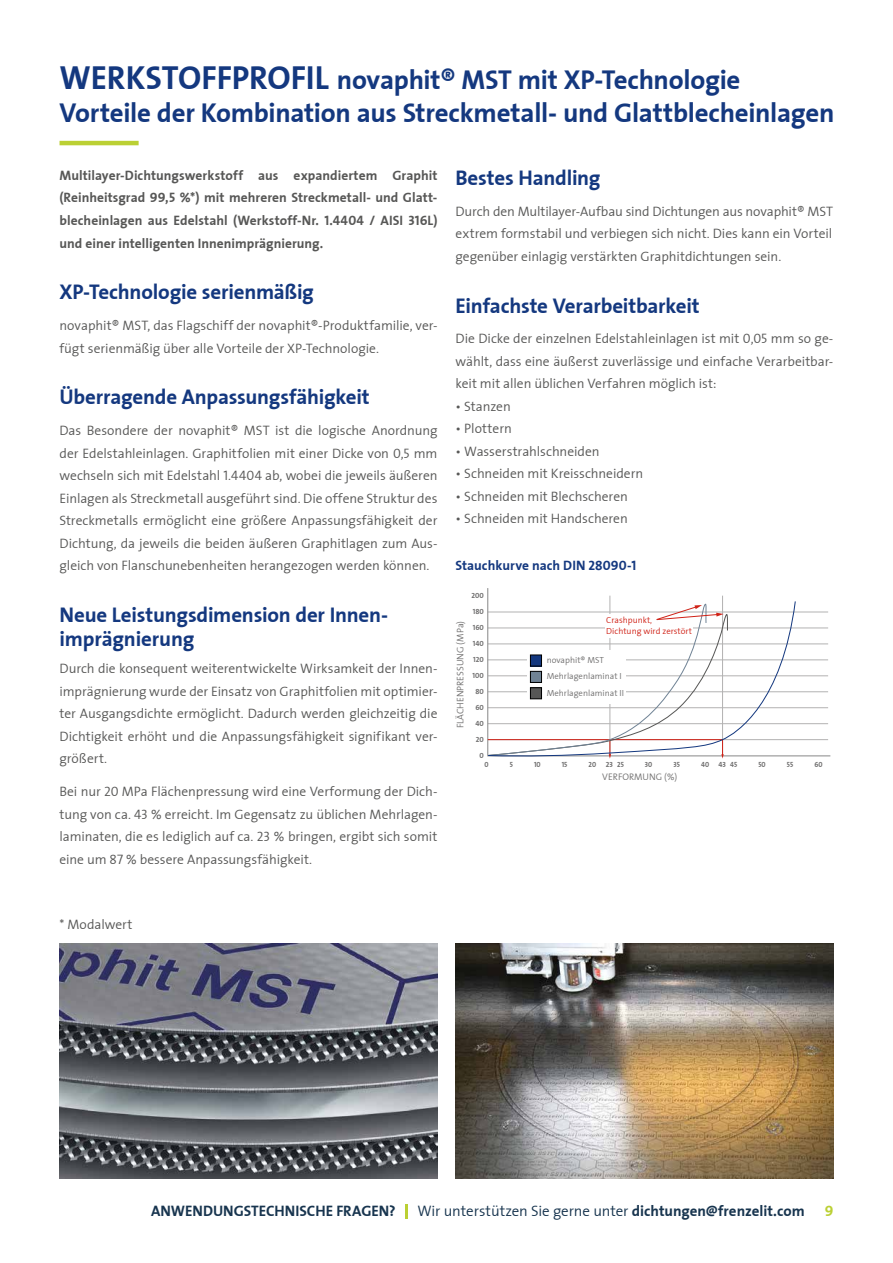
<style>
.page{position:relative;width:893px;height:1263px;background:#fff}
.page>*{position:absolute;margin:0;border:0;box-sizing:border-box;transform-origin:0 0}
.t1{font:27px/33px "The Sans Bold PFZ Plain";letter-spacing:-.01em;color:#14387f}
.t2{font:21px/24px "The Sans Bold PFZ Plain";letter-spacing:-.01em;color:#14387f}
.t3{font:15px "The Sans Semi Light FZ Plain";letter-spacing:-.01em;color:#18354f}
.t4{font:15px "The Sans Bold PFZ Plain";color:#18354f}
.t5{font:15px "The Sans Bold PFZ Plain";color:#bbd034}
.t6{font:13.5px/22.5px "The Sans Semi Light FZ Plain";letter-spacing:-.005em;color:#575756;text-align:justify}
.t7{font:13.5px/22.5px "The Sans Bold PFZ Plain";color:#575756;text-align:justify}
.t8{font:13.5px "The Sans Bold PFZ Plain";letter-spacing:.005em;color:#14387f}
.t9{font:9.45px "The Sans Semi Light FZ Plain";color:#706f6f}
.t10{font:8.7px/16.5px "The Sans Semi Light FZ Plain";color:#706f6f}
.t11{font:8.7px/10.5px "The Sans Semi Light FZ Plain";color:#d02217}
.t12{font:7.35px/16px "The Sans Bold PFZ Plain";color:#706f6f;text-align:right}
.t13{font:7.35px "The Sans Bold PFZ Plain";color:#706f6f;scale:.95 1}
.s1{font-size:33px}
.s2{font-family:"The Sans Bold PFZ Plain"}
</style>
<div class="page">
<img style="left:60px;top:943px;width:377px;height:236px">
<img style="left:455px;top:943px;width:378px;height:236px">
<svg style="left:487px;top:588px;width:344px;height:169px"></svg>
<svg style="left:487px;top:600px;width:309px;height:157px"></svg>
<svg style="left:487px;top:601px;width:242px;height:157px"></svg>
<hr style="left:60px;top:141px;width:79px;height:4px;background:#bbd034">
<hr style="left:405px;top:1204px;width:3px;height:14px;background:#bbd034">
<h1 class="t1" style="left:60px;top:63px;width:776px"><span class="s1">WERKSTOFFPROFIL</span> novaphit® MST mit XP-Technologie<br>Vorteile der Kombination aus Streckmetall- und Glattblecheinlagen</h1>
<p class="t7" style="left:60px;top:164px;width:379px">Multilayer-Dichtungswerkstoff aus expandiertem Graphit (Reinheitsgrad 99,5 %*) mit mehreren Streckmetall- und Glatt&shy;blecheinlagen aus Edelstahl (Werkstoff-Nr. 1.4404 / AISI 316L) und einer intelligenten Innenimprägnierung.</p>
<h2 class="t2" style="left:60px;top:280px;width:256px">XP-Technologie serienmäßig</h2>
<p class="t6" style="left:60px;top:314px;width:379px">novaphit® MST, das Flagschiff der novaphit®-Produktfamilie, ver&shy;fügt serienmäßig über alle Vorteile der XP-Technologie.</p>
<h2 class="t2" style="left:60px;top:385px;width:312px">Überragende Anpassungsfähigkeit</h2>
<p class="t6" style="left:60px;top:419px;width:379px">Das Besondere der novaphit® MST ist die logische Anordnung der Edelstahleinlagen. Graphitfolien mit einer Dicke von 0,5 mm wechseln sich mit Edelstahl 1.4404 ab, wobei die jeweils äußeren Einlagen als Streckmetall ausgeführt sind. Die offene Struktur des Streckmetalls ermöglicht eine größere Anpassungsfähigkeit der Dichtung, da jeweils die beiden äußeren Graphitlagen zum Aus&shy;gleich von Flanschunebenheiten herangezogen werden können.</p>
<h2 class="t2" style="left:60px;top:602px;width:330px">Neue Leistungsdimension der Innen&shy;imprägnierung</h2>
<p class="t6" style="left:60px;top:657px;width:379px">Durch die konsequent weiterentwickelte Wirksamkeit der Innen&shy;imprägnierung wurde der Einsatz von Graphitfolien mit optimier&shy;ter Ausgangsdichte ermöglicht. Dadurch werden gleichzeitig die Dichtigkeit erhöht und die Anpassungsfähigkeit signifikant ver&shy;größert.</p>
<p class="t6" style="left:60px;top:780px;width:379px">Bei nur 20 MPa Flächenpressung wird eine Verformung der Dich&shy;tung von ca. 43 % erreicht. Im Gegensatz zu üblichen Mehrlagen&shy;laminaten, die es lediglich auf ca. 23 % bringen, ergibt sich somit eine um 87 % bessere Anpassungsfähigkeit.</p>
<h2 class="t2" style="left:455px;top:165px;width:147px">Bestes Handling</h2>
<p class="t6" style="left:455px;top:200px;width:379px">Durch den Multilayer-Aufbau sind Dichtungen aus novaphit® MST extrem formstabil und verbiegen sich nicht. Dies kann ein Vorteil gegenüber einlagig verstärkten Graphitdichtungen sein.</p>
<h2 class="t2" style="left:455px;top:293px;width:246px">Einfachste Verarbeitbarkeit</h2>
<p class="t6" style="left:455px;top:327px;width:379px">Die Dicke der einzelnen Edelstahleinlagen ist mit 0,05 mm so ge&shy;wählt, dass eine äußerst zuverlässige und einfache Verarbeitbar&shy;keit mit allen üblichen Verfahren möglich ist:</p>
<p class="t6" style="left:455px;top:395px;width:57px">• Stanzen</p>
<p class="t6" style="left:455px;top:417px;width:58px">• Plottern</p>
<p class="t6" style="left:455px;top:440px;width:146px">• Wasserstrahlschneiden</p>
<p class="t6" style="left:455px;top:462px;width:189px">• Schneiden mit Kreisschneidern</p>
<p class="t6" style="left:455px;top:485px;width:174px">• Schneiden mit Blechscheren</p>
<p class="t6" style="left:455px;top:507px;width:174px">• Schneiden mit Handscheren</p>
<p class="t8" style="left:455px;top:554px;width:182px">Stauchkurve nach DIN 28090-1</p>
<p class="t12" style="left:472px;top:588px;width:14px">200<br>180<br>160<br>140<br>120<br>100<br>80<br>60<br>40<br>20<br>0</p>
<p class="t9" style="left:452px;top:728px;width:109px;rotate:-90deg">FLÄCHENPRESSUNG (MPa)</p>
<p class="t11" style="left:606px;top:615px;width:87px">Crashpunkt,<br>Dichtung wird zerstört</p>
<p class="t10" style="left:547px;top:651px;width:79px">novaphit® MST<br>Mehrlagenlaminat I<br>Mehrlagenlaminat II</p>
<p class="t13" style="left:484px;top:758px;width:6px">0</p>
<p class="t13" style="left:510px;top:758px;width:5px">5</p>
<p class="t13" style="left:534px;top:758px;width:8px">10</p>
<p class="t13" style="left:562px;top:758px;width:8px">15</p>
<p class="t13" style="left:588px;top:758px;width:10px">20</p>
<p class="t13" style="left:617px;top:758px;width:9px">25</p>
<p class="t13" style="left:645px;top:758px;width:9px">30</p>
<p class="t13" style="left:673px;top:758px;width:8px">35</p>
<p class="t13" style="left:701px;top:758px;width:10px">40</p>
<p class="t13" style="left:730px;top:758px;width:9px">45</p>
<p class="t13" style="left:758px;top:758px;width:9px">50</p>
<p class="t13" style="left:787px;top:758px;width:8px">55</p>
<p class="t13" style="left:814px;top:758px;width:10px">60</p>
<p class="t12" style="left:606px;top:756px;width:9px">23</p>
<p class="t12" style="left:718px;top:756px;width:9px">43</p>
<p class="t9" style="left:602px;top:769px;width:77px">VERFORMUNG (%)</p>
<p class="t6" style="left:60px;top:913px;width:74px">* Modalwert</p>
<p class="t4" style="left:151px;top:1198px;width:246px">ANWENDUNGSTECHNISCHE FRAGEN?</p>
<p class="t3" style="left:417px;top:1199px;width:389px">Wir unterstützen Sie gerne unter <span class="s2">dichtungen@frenzelit.com</span></p>
<p class="t5" style="left:825px;top:1198px;width:10px">9</p>
</div>
